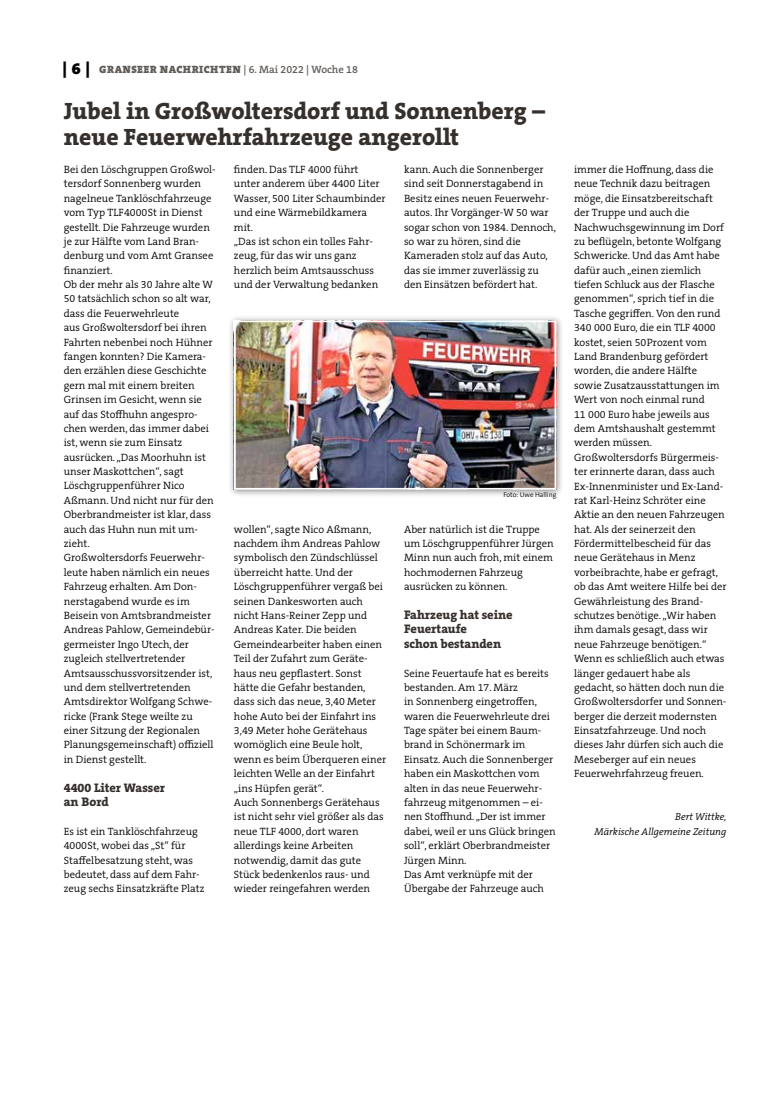
<style>
.page{position:relative;width:762px;height:1117px;background:#fff}
.page>*{position:absolute;margin:0;border:0;box-sizing:border-box;transform-origin:0 0}
.t1{font:800 23.75px/26.2px "The Serif B W8";color:#36302d}
.t2{font:800 12.5px/14.4px "The Serif B W8";color:#36302d}
.t3{font:300 10.62px/14.4px "The Serif B W4";color:#000}
.t4{font:900 10.62px "The Serif B W9";letter-spacing:.045em;color:#615c58}
.t5{font:italic 300 10px/14.4px "The Serif B W4";color:#000;text-align:right}
.t6{font:300 6.88px "The Sans B W4";color:#000}
.s1{font-size:16.25px;color:#000}
.s2{font-family:"The Serif B W6";font-weight:600}
</style>
<div class="page">
<div style="left:228px;top:314px;width:336px;height:183px;background:#000;opacity:.45"></div>
<img style="left:237px;top:323px;width:316px;height:163px">
<div style="left:234px;top:320px;width:322px;height:169px;border:2px solid #fff"></div>
<p class="t4" style="left:63px;top:63px;width:297px"><span class="s1">| 6 |</span> GRANSEER NACHRICHTEN <span class="s2">| 6. Mai 2022 | Woche 18</span></p>
<h1 class="t1" style="left:64px;top:97px;width:483px">Jubel in Großwoltersdorf und Sonnenberg – neue Feuerwehrfahrzeuge angerollt</h1>
<p class="t3" style="left:64px;top:162px;width:153px">Bei den Löschgruppen Großwol&shy;tersdorf Sonnenberg wurden nagelneue Tanklöschfahrzeuge vom Typ TLF4000St in Dienst gestellt. Die Fahrzeuge wurden je zur Hälfte vom Land Bran&shy;denburg und vom Amt Gransee finanziert.<br>Ob der mehr als 30 Jahre alte W<br>50 tatsächlich schon so alt war, dass die Feuerwehrleute<br>aus Großwoltersdorf bei ihren<br>Fahrten nebenbei noch Hühner fangen konnten? Die Kamera&shy;den erzählen diese Geschichte gern mal mit einem breiten<br>Grinsen im Gesicht, wenn sie auf das Stoffhuhn angespro&shy;chen werden, das immer dabei ist, wenn sie zum Einsatz ausrücken. „Das Moorhuhn ist unser Maskottchen“, sagt<br>Löschgruppenführer Nico<br>Aßmann. Und nicht nur für den<br>Oberbrandmeister ist klar, dass auch das Huhn nun mit um&shy;zieht.<br>Großwoltersdorfs Feuerwehr&shy;leute haben nämlich ein neues<br>Fahrzeug erhalten. Am Don&shy;nerstagabend wurde es im<br>Beisein von Amtsbrandmeister<br>Andreas Pahlow, Gemeindebür&shy;germeister Ingo Utech, der zugleich stellvertretender<br>Amtsausschussvorsitzender ist, und dem stellvertretenden<br>Amtsdirektor Wolfgang Schwe&shy;ricke (Frank Stege weilte zu einer Sitzung der Regionalen<br>Planungsgemeinschaft) offiziell in Dienst gestellt.</p>
<p class="t2" style="left:64px;top:779px;width:103px">4400 Liter Wasser an Bord</p>
<p class="t3" style="left:64px;top:823px;width:142px">Es ist ein Tanklöschfahrzeug<br>4000St, wobei das „St“ für<br>Staffelbesatzung steht, was bedeutet, dass auf dem Fahr&shy;zeug sechs Einsatzkräfte Platz</p>
<p class="t3" style="left:234px;top:162px;width:153px">finden. Das TLF 4000 führt unter anderem über 4400 Liter<br>Wasser, 500 Liter Schaumbinder und eine Wärmebildkamera mit.<br>„Das ist schon ein tolles Fahr&shy;zeug, für das wir uns ganz herzlich beim Amtsausschuss und der Verwaltung bedanken</p>
<p class="t3" style="left:404px;top:162px;width:153px">kann. Auch die Sonnenberger sind seit Donnerstagabend in<br>Besitz eines neuen Feuerwehr&shy;autos. Ihr Vorgänger-W 50 war sogar schon von 1984. Dennoch, so war zu hören, sind die<br>Kameraden stolz auf das Auto, das sie immer zuverlässig zu den Einsätzen befördert hat.</p>
<p class="t6" style="left:503px;top:490px;width:55px">Foto: Uwe Halling</p>
<p class="t3" style="left:234px;top:522px;width:154px">wollen“, sagte Nico Aßmann, nachdem ihm Andreas Pahlow symbolisch den Zündschlüssel überreicht hatte. Und der<br>Löschgruppenführer vergaß bei seinen Dankesworten auch nicht Hans-Reiner Zepp und<br>Andreas Kater. Die beiden<br>Gemeindearbeiter haben einen<br>Teil der Zufahrt zum Geräte&shy;haus neu gepflastert. Sonst hätte die Gefahr bestanden, dass sich das neue, 3,40 Meter hohe Auto bei der Einfahrt ins<br>3,49 Meter hohe Gerätehaus womöglich eine Beule holt, wenn es beim Überqueren einer leichten Welle an der Einfahrt „ins Hüpfen gerät“.<br>Auch Sonnenbergs Gerätehaus ist nicht sehr viel größer als das neue TLF 4000, dort waren allerdings keine Arbeiten notwendig, damit das gute<br>Stück bedenkenlos raus- und wieder reingefahren werden</p>
<p class="t3" style="left:404px;top:522px;width:151px">Aber natürlich ist die Truppe um Löschgruppenführer Jürgen<br>Minn nun auch froh, mit einem hochmodernen Fahrzeug ausrücken zu können.</p>
<p class="t2" style="left:404px;top:607px;width:110px">Fahrzeug hat seine<br>Feuertaufe<br>schon bestanden</p>
<p class="t3" style="left:404px;top:665px;width:153px">Seine Feuertaufe hat es bereits bestanden. Am 17. März<br>in Sonnenberg eingetroffen, waren die Feuerwehrleute drei<br>Tage später bei einem Baum&shy;brand in Schönermark im<br>Einsatz. Auch die Sonnenberger haben ein Maskottchen vom alten in das neue Feuerwehr&shy;fahrzeug mitgenommen – ei&shy;nen Stoffhund. „Der ist immer dabei, weil er uns Glück bringen soll“, erklärt Oberbrandmeister<br>Jürgen Minn.<br>Das Amt verknüpfe mit der<br>Übergabe der Fahrzeuge auch</p>
<p class="t3" style="left:574px;top:162px;width:154px">immer die Hoffnung, dass die neue Technik dazu beitragen möge, die Einsatzbereitschaft der Truppe und auch die<br>Nachwuchsgewinnung im Dorf zu beflügeln, betonte Wolfgang<br>Schwericke. Und das Amt habe dafür auch „einen ziemlich tiefen Schluck aus der Flasche genommen“, sprich tief in die<br>Tasche gegriffen. Von den rund<br>340 000 Euro, die ein TLF 4000 kostet, seien 50Prozent vom<br>Land Brandenburg gefördert worden, die andere Hälfte sowie Zusatzausstattungen im<br>Wert von noch einmal rund<br>11 000 Euro habe jeweils aus dem Amtshaushalt gestemmt werden müssen.<br>Großwoltersdorfs Bürgermeis&shy;ter erinnerte daran, dass auch<br>Ex-Innenminister und Ex-Land&shy;rat Karl-Heinz Schröter eine<br>Aktie an den neuen Fahrzeugen hat. Als der seinerzeit den<br>Fördermittelbescheid für das neue Gerätehaus in Menz vorbeibrachte, habe er gefragt, ob das Amt weitere Hilfe bei der<br>Gewährleistung des Brand&shy;schutzes benötige. „Wir haben ihm damals gesagt, dass wir neue Fahrzeuge benötigen.“<br>Wenn es schließlich auch etwas länger gedauert habe als gedacht, so hätten doch nun die<br>Großwoltersdorfer und Sonnen&shy;berger die derzeit modernsten<br>Einsatzfahrzeuge. Und noch dieses Jahr dürfen sich auch die<br>Meseberger auf ein neues<br>Feuerwehrfahrzeug freuen.</p>
<p class="t5" style="left:594px;top:809px;width:133px">Bert Wittke,<br>Märkische Allgemeine Zeitung</p>
</div>
